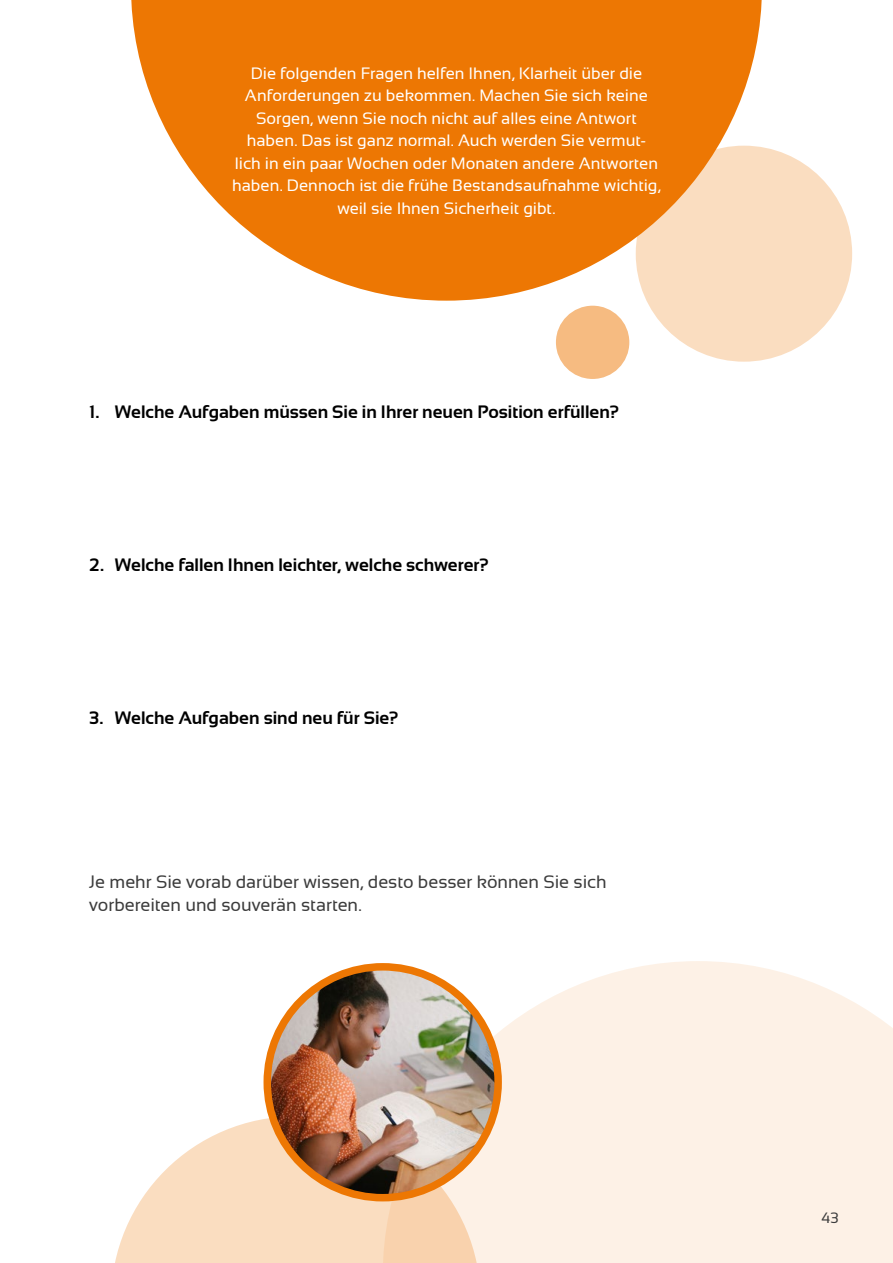
<style>
.page{position:relative;width:893px;height:1263px;background:#fff}
.page>*{position:absolute;margin:0;border:0;box-sizing:border-box;transform-origin:0 0}
.t1{font:700 18px "Sansation";color:#000}
.t2{font:18px/22.5px "Sansation";letter-spacing:-.005em;color:#3c3c3c}
.t3{font:16.5px/22.5px "Sansation";color:#fff;text-align:center}
.t4{font:15px "Sansation";color:#3c3c3c}
</style>
<div class="page">
<svg style="left:393px;top:961px;width:500px;height:302px;background:#fdf1e7"></svg>
<svg style="left:115px;top:1118px;width:366px;height:145px;fill:#faddc0"></svg>
<div style="left:636px;top:146px;width:216px;height:216px;background:#faddc0;border-radius:50%"></div>
<div style="left:556px;top:306px;width:73px;height:73px;background:#f6bb81;border-radius:50%"></div>
<svg style="left:131px;top:0;width:631px;height:301px;fill:#ed7703"></svg>
<img style="left:267px;top:967px;width:231px;height:231px;border-radius:115px">
<div style="left:263px;top:963px;width:239px;height:238px;border:8px solid #ed7703;border-radius:50%"></div>
<p class="t3" style="left:232px;top:62px;width:430px">Die folgenden Fragen helfen Ihnen, Klarheit über die Anforderungen zu bekommen. Machen Sie sich keine Sorgen, wenn Sie noch nicht auf alles eine Antwort haben. Das ist ganz normal. Auch werden Sie vermut&shy;lich in ein paar Wochen oder Monaten andere Antworten haben. Dennoch ist die frühe Bestandsaufnahme wichtig, weil sie Ihnen Sicherheit gibt.</p>
<p class="t1" style="left:89px;top:402px;width:531px">1. Welche Aufgaben müssen Sie in Ihrer neuen Position erfüllen?</p>
<p class="t1" style="left:89px;top:555px;width:401px">2. Welche fallen Ihnen leichter, welche schwerer?</p>
<p class="t1" style="left:89px;top:708px;width:311px">3. Welche Aufgaben sind neu für Sie?</p>
<p class="t2" style="left:89px;top:871px;width:519px">Je mehr Sie vorab darüber wissen, desto besser können Sie sich vorbereiten und souverän starten.</p>
<p class="t4" style="left:822px;top:1209px;width:19px">43</p>
</div>
